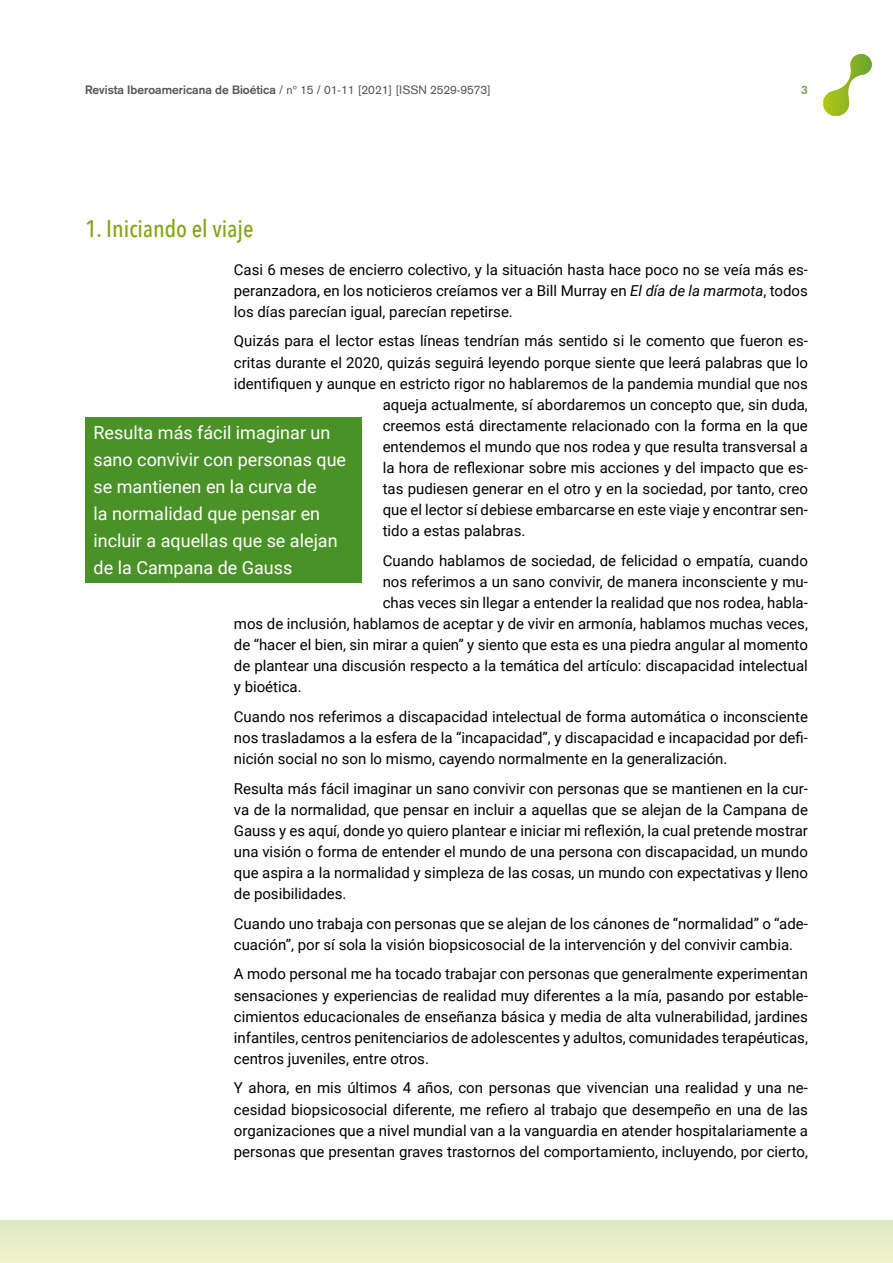
<style>
.page{position:relative;width:893px;height:1263px;background:#fff}
.page>*{position:absolute;margin:0;border:0;box-sizing:border-box;transform-origin:0 0}
.Heading_1{font:500 24px "Avenir Next Condensed";color:#86a315}
.Texto_entresacado{font:18px/27px "Roboto";color:#fff}
.t1{font:15px/21.1px "Roboto";color:#000;text-align:justify}
.t2{font:12px "Akzidenz Grotesk";color:#575756}
.t3{font:700 12px "Akzidenz Grotesk";color:#74a54c}
.s1{font-weight:700}
.s2{font-style:italic}
</style>
<div class="page">
<div style="left:0;top:1220px;width:893px;height:43px;background:#e7edc8"></div>
<svg style="left:823px;top:54px;width:49px;height:62px"></svg>
<div style="left:85px;top:417px;width:276px;height:166px;background:#4a9228"></div>
<p class="t2" style="left:85px;top:83px;width:407px"><span class="s1">Revista Iberoamericana de Bioética</span> / nº 15 / 01-11 [2021] [ISSN 2529-9573]</p>
<p class="t3" style="left:801px;top:83px;width:8px">3</p>
<p class="Heading_1" style="left:85px;top:214px;width:170px">1. Iniciando el viaje</p>
<p class="t1" style="left:234px;top:258px;width:576px">Casi 6 meses de encierro colectivo, y la situación hasta hace poco no se veía más es&shy;peranzadora, en los noticieros creíamos ver a Bill Murray en <span class="s2">El día de la marmota</span>, todos los días parecían igual, parecían repetirse.</p>
<p class="t1" style="left:234px;top:330px;width:576px">Quizás para el lector estas líneas tendrían más sentido si le comento que fueron es-</p>
<p class="t1" style="left:234px;top:351px;width:576px">critas durante el 2020, quizás seguirá leyendo porque siente que leerá palabras que lo</p>
<p class="t1" style="left:234px;top:372px;width:576px">identifiquen y aunque en estricto rigor no hablaremos de la pandemia mundial que nos</p>
<p class="t1" style="left:383px;top:393px;width:427px">aqueja actualmente, sí abordaremos un concepto que, sin duda,</p>
<p class="t1" style="left:383px;top:414px;width:427px">creemos está directamente relacionado con la forma en la que</p>
<p class="t1" style="left:383px;top:435px;width:427px">entendemos el mundo que nos rodea y que resulta transversal a</p>
<p class="t1" style="left:383px;top:456px;width:427px">la hora de reflexionar sobre mis acciones y del impacto que es-</p>
<p class="t1" style="left:383px;top:478px;width:427px">tas pudiesen generar en el otro y en la sociedad, por tanto, creo</p>
<p class="t1" style="left:383px;top:499px;width:427px">que el lector sí debiese embarcarse en este viaje y encontrar sen-</p>
<p class="t1" style="left:383px;top:520px;width:144px">tido a estas palabras.</p>
<p class="t1" style="left:383px;top:549px;width:427px">Cuando hablamos de sociedad, de felicidad o empatía, cuando</p>
<p class="t1" style="left:383px;top:570px;width:427px">nos referimos a un sano convivir, de manera inconsciente y mu-</p>
<p class="t1" style="left:383px;top:592px;width:427px">chas veces sin llegar a entender la realidad que nos rodea, habla-</p>
<p class="t1" style="left:234px;top:613px;width:576px">mos de inclusión, hablamos de aceptar y de vivir en armonía, hablamos muchas veces,</p>
<p class="t1" style="left:234px;top:634px;width:576px">de “hacer el bien, sin mirar a quien” y siento que esta es una piedra angular al momento</p>
<p class="t1" style="left:234px;top:655px;width:576px">de plantear una discusión respecto a la temática del artículo: discapacidad intelectual</p>
<p class="t1" style="left:234px;top:676px;width:69px">y bioética.</p>
<p class="t1" style="left:234px;top:705px;width:576px">Cuando nos referimos a discapacidad intelectual de forma automática o inconsciente nos trasladamos a la esfera de la “incapacidad”, y discapacidad e incapacidad por defi&shy;nición social no son lo mismo, cayendo normalmente en la generalización.</p>
<p class="t1" style="left:234px;top:777px;width:576px">Resulta más fácil imaginar un sano convivir con personas que se mantienen en la cur&shy;va de la normalidad, que pensar en incluir a aquellas que se alejan de la Campana de Gauss y es aquí, donde yo quiero plantear e iniciar mi reflexión, la cual pretende mostrar una visión o forma de entender el mundo de una persona con discapacidad, un mundo que aspira a la normalidad y simpleza de las cosas, un mundo con expectativas y lleno de posibilidades.</p>
<p class="t1" style="left:234px;top:912px;width:576px">Cuando uno trabaja con personas que se alejan de los cánones de “normalidad” o “ade&shy;cuación”, por sí sola la visión biopsicosocial de la intervención y del convivir cambia.</p>
<p class="t1" style="left:234px;top:963px;width:576px">A modo personal me ha tocado trabajar con personas que generalmente experimentan sensaciones y experiencias de realidad muy diferentes a la mía, pasando por estable&shy;cimientos educacionales de enseñanza básica y media de alta vulnerabilidad, jardines infantiles, centros penitenciarios de adolescentes y adultos, comunidades terapéuticas, centros juveniles, entre otros.</p>
<p class="t1" style="left:234px;top:1077px;width:576px">Y ahora, en mis últimos 4 años, con personas que vivencian una realidad y una ne&shy;cesidad biopsicosocial diferente, me refiero al trabajo que desempeño en una de las organizaciones que a nivel mundial van a la vanguardia en atender hospitalariamente a personas que presentan graves trastornos del comportamiento, incluyendo, por cierto,</p>
<p class="Texto_entresacado" style="left:94px;top:418px;width:254px">Resulta más fácil imaginar un sano convivir con personas que se mantienen en la curva de<br>la normalidad que pensar en incluir a aquellas que se alejan de la Campana de Gauss</p>
</div>
